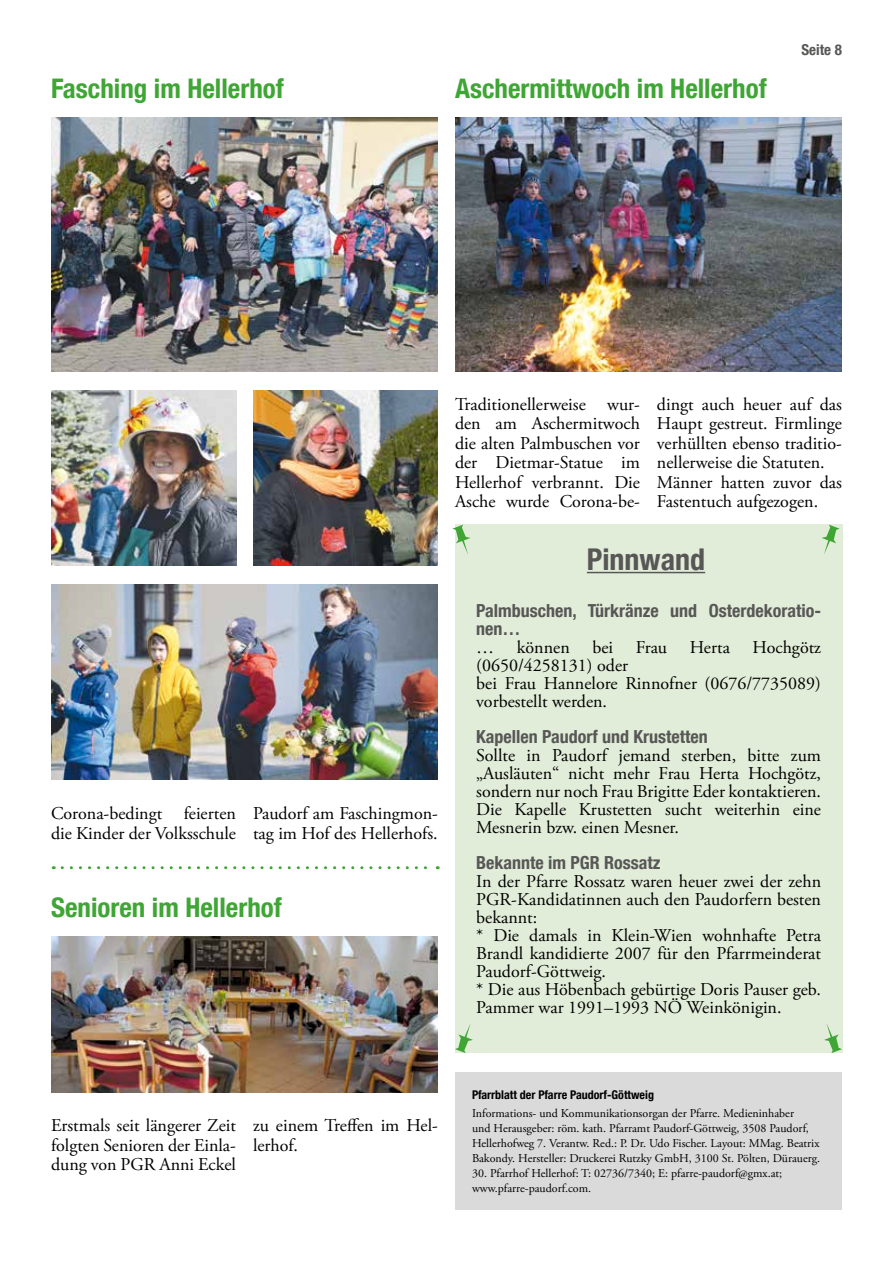
<style>
.page{position:relative;width:893px;height:1263px;background:#fff}
.page>*{position:absolute;margin:0;border:0;box-sizing:border-box;transform-origin:0 0}
.t1{font:700 condensed 30px "Helvetica Neue LT Com";color:#575756}
.t2{font:700 condensed 27px "Helvetica Neue LT Com";color:#3fa535}
.t3{font:18px/19.5px "Adobe Garamond Pro";color:#000}
.t4{font:700 condensed 18px/18px "Helvetica Neue LT Com";color:#575756}
.t5{font:700 condensed 15px "Helvetica Neue LT Com";color:#575756}
.t6{font:12px/15px "Adobe Garamond Pro";color:#000}
.t7{font:700 condensed 12px "Helvetica Neue LT Com";color:#000}
</style>
<div class="page">
<div style="left:455px;top:525px;width:387px;height:528px;background:#e2edd9"></div>
<svg style="left:453px;top:525px;width:17px;height:29px"></svg>
<svg style="left:822px;top:525px;width:17px;height:29px"></svg>
<svg style="left:824px;top:1023px;width:18px;height:30px"></svg>
<svg style="left:455px;top:1024px;width:18px;height:29px"></svg>
<hr style="left:587px;top:572px;width:118px;height:1px;background:#575756">
<svg style="left:62px;top:866px;width:376px;height:3px"></svg>
<img style="left:51px;top:390px;width:185px;height:176px">
<img style="left:51px;top:117px;width:387px;height:254px">
<img style="left:51px;top:584px;width:387px;height:195px">
<img style="left:253px;top:390px;width:185px;height:176px">
<img style="left:52px;top:936px;width:386px;height:156px">
<img style="left:455px;top:117px;width:387px;height:254px">
<div style="left:455px;top:1073px;width:387px;height:137px;background:#dadada"></div>
<h2 class="t2" style="left:51px;top:72px;width:234px">Fasching im Hellerhof</h2>
<h2 class="t2" style="left:455px;top:72px;width:313px">Aschermittwoch im Hellerhof</h2>
<p class="t5" style="left:801px;top:40px;width:42px">Seite 8</p>
<p class="t3" style="left:51px;top:804px;width:186px">Corona-bedingt feierten die Kinder der Volksschule</p>
<p class="t3" style="left:253px;top:804px;width:186px">Paudorf am Faschingmon&shy;tag im Hof des Hellerhofs.</p>
<h2 class="t2" style="left:51px;top:891px;width:232px">Senioren im Hellerhof</h2>
<p class="t3" style="left:455px;top:395px;width:186px;text-align:justify">Traditionellerweise wur&shy;den am Aschermitwoch die alten Palmbuschen vor der Dietmar-Statue im Hellerhof verbrannt. Die Asche wurde Corona-be-</p>
<p class="t3" style="left:657px;top:395px;width:186px">dingt auch heuer auf das<br>Haupt gestreut. Firmlinge verhüllten ebenso traditio&shy;nellerweise die Statuten.<br>Männer hatten zuvor das<br>Fastentuch aufgezogen.</p>
<h1 class="t1" style="left:587px;top:542px;width:120px">Pinnwand</h1>
<p class="t4" style="left:476px;top:602px;width:346px">Palmbuschen, Türkränze und Osterdekoratio&shy;nen…</p>
<p class="t3" style="left:476px;top:638px;width:19px">…</p>
<p class="t3" style="left:517px;top:638px;width:54px">können</p>
<p class="t3" style="left:592px;top:638px;width:22px">bei</p>
<p class="t3" style="left:636px;top:638px;width:33px">Frau</p>
<p class="t3" style="left:690px;top:638px;width:42px">Herta</p>
<p class="t3" style="left:753px;top:638px;width:70px">Hochgötz</p>
<p class="t3" style="left:476px;top:657px;width:346px;line-height:18px">(0650/4258131) oder<br>bei Frau Hannelore Rinnofner (0676/7735089) vorbestellt werden.</p>
<p class="t4" style="left:476px;top:728px;width:233px">Kapellen Paudorf und Krustetten</p>
<p class="t3" style="left:476px;top:747px;width:346px;line-height:18px;text-align:justify">Sollte in Paudorf jemand sterben, bitte zum „Ausläuten“ nicht mehr Frau Herta Hochgötz, sondern nur noch Frau Brigitte Eder kontaktieren.<br>Die Kapelle Krustetten sucht weiterhin eine Mesnerin bzw. einen Mesner.</p>
<p class="t4" style="left:476px;top:854px;width:186px">Bekannte im PGR Rossatz</p>
<p class="t3" style="left:476px;top:873px;width:346px;line-height:18px">In der Pfarre Rossatz waren heuer zwei der zehn PGR-Kandidatinnen auch den Paudorfern besten bekannt:<br>* Die damals in Klein-Wien wohnhafte Petra Brandl kandidierte 2007 für den Pfarrmeinderat Paudorf-Göttweig.<br>* Die aus Höbenbach gebürtige Doris Pauser geb.<br>Pammer war 1991–1993 NÖ Weinkönigin.</p>
<p class="t3" style="left:51px;top:1116px;width:186px;text-align:justify">Erstmals seit längerer Zeit folgten Senioren der Einla&shy;dung von PGR Anni Eckel</p>
<p class="t3" style="left:253px;top:1116px;width:186px">zu einem Treffen im Hel&shy;lerhof.</p>
<p class="t7" style="left:472px;top:1088px;width:183px">Pfarrblatt der Pfarre Paudorf-Göttweig</p>
<p class="t6" style="left:472px;top:1106px;width:350px">Informations- und Kommunikationsorgan der Pfarre. Medieninhaber<br>und Herausgeber: röm. kath. Pfarramt Paudorf-Göttweig, 3508 Paudorf, Hellerhofweg 7. Verantw. Red.: P. Dr. Udo Fischer. Layout: MMag. Beatrix Bakondy. Hersteller: Druckerei Rutzky GmbH, 3100 St. Pölten, Dürauerg.</p>
<p class="t6" style="left:472px;top:1166px;width:312px">30. Pfarrhof Hellerhof: T: 02736/7340; E: pfarre-paudorf@gmx.at; www.pfarre-paudorf.com.</p>
</div>
